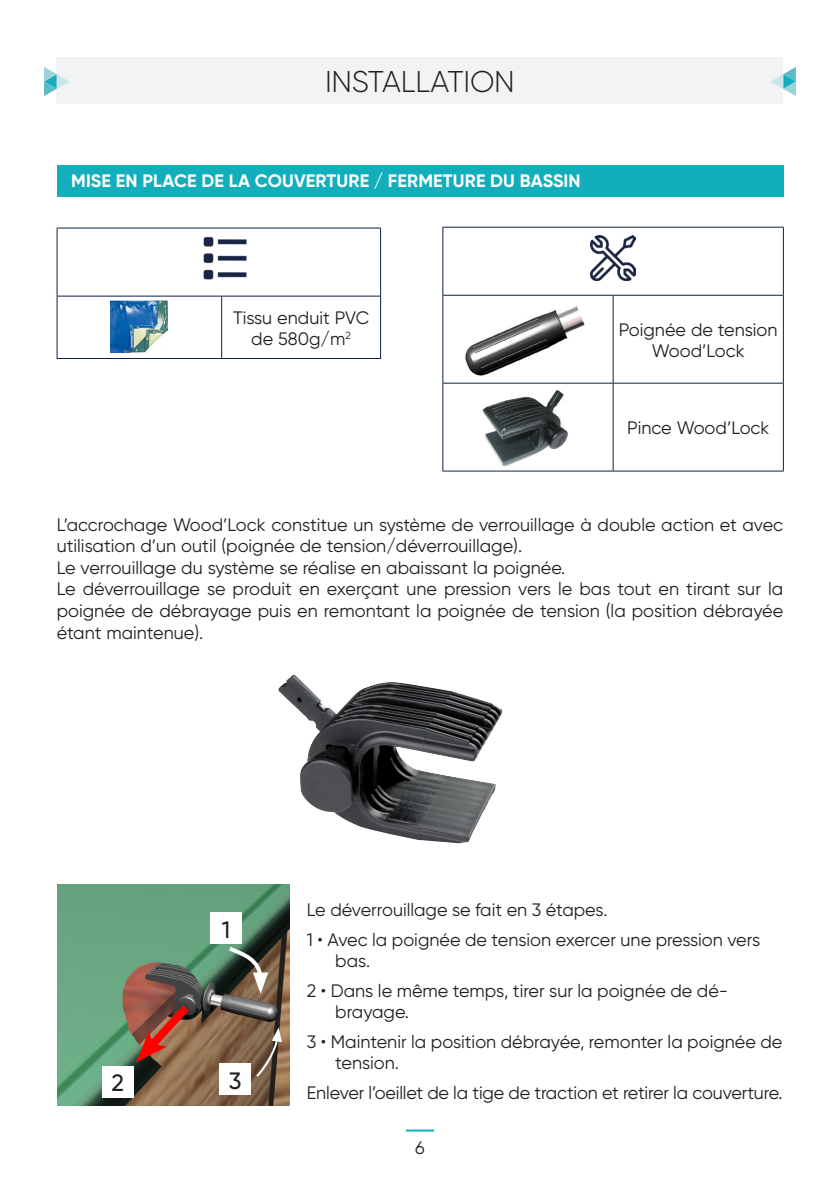
<style>
.page{position:relative;width:840px;height:1191px;background:#fff}
.page>*{position:absolute;margin:0;border:0;box-sizing:border-box;transform-origin:0 0}
.NOM_CHAPITRE{font:300 30px "Gilroy";letter-spacing:-.01em;color:#231f20}
.t1{font:500 23.6px "Gilroy";color:#231f20}
.NOTICE_INSTALATION{font:18px/21.6px "Gilroy";color:#231f20}
.t2{font:700 18px "Gilroy";letter-spacing:.01em;color:#fff}
.PAGE_U2{font:18px "Gilroy";color:#231f20}
</style>
<div class="page">
<div style="left:57px;top:57px;width:725px;height:46px;background:#f2f3f4"></div>
<svg style="left:44px;top:67px;width:25px;height:29px"></svg>
<svg style="left:771px;top:67px;width:24px;height:29px"></svg>
<hr style="left:405px;top:1129px;width:29px;height:2px;background:#13aebc">
<img style="left:203px;top:236px;width:44px;height:44px">
<img style="left:110px;top:300px;width:58px;height:53px">
<img style="left:590px;top:235px;width:45px;height:46px">
<img style="left:482px;top:390px;width:86px;height:75px">
<img style="left:465px;top:306px;width:119px;height:69px">
<img style="left:278px;top:675px;width:224px;height:168px">
<img style="left:57px;top:884px;width:232px;height:221px">
<svg style="left:224px;top:943px;width:44px;height:50px"></svg>
<svg style="left:254px;top:1027px;width:28px;height:51px"></svg>
<div style="left:210px;top:912px;width:31px;height:32px;background:#fff"></div>
<div style="left:102px;top:1066px;width:31px;height:31px;background:#fff"></div>
<div style="left:219px;top:1063px;width:31px;height:31px;background:#fff"></div>
<svg style="left:136px;top:997px;width:61px;height:65px"></svg>
<div style="left:57px;top:165px;width:726px;height:32px;background:#13aebc"></div>
<hr style="left:57px;top:228px;width:164px;height:1px;background:#0e2045">
<hr style="left:57px;top:228px;width:1px;height:68px;background:#0e2045">
<hr style="left:221px;top:228px;width:159px;height:1px;background:#0e2045">
<hr style="left:380px;top:228px;width:1px;height:68px;background:#0e2045">
<hr style="left:57px;top:296px;width:164px;height:1px;background:#0e2045">
<hr style="left:57px;top:296px;width:1px;height:62px;background:#0e2045">
<hr style="left:221px;top:296px;width:159px;height:1px;background:#0e2045">
<hr style="left:221px;top:296px;width:1px;height:62px;background:#0e2045">
<hr style="left:380px;top:296px;width:1px;height:62px;background:#0e2045">
<hr style="left:57px;top:358px;width:164px;height:1px;background:#0e2045">
<hr style="left:221px;top:358px;width:159px;height:1px;background:#0e2045">
<hr style="left:442px;top:227px;width:170px;height:1px;background:#0e2045">
<hr style="left:442px;top:227px;width:1px;height:68px;background:#0e2045">
<hr style="left:612px;top:227px;width:171px;height:1px;background:#0e2045">
<hr style="left:782px;top:227px;width:1px;height:68px;background:#0e2045">
<hr style="left:442px;top:295px;width:170px;height:1px;background:#0e2045">
<hr style="left:442px;top:295px;width:1px;height:88px;background:#0e2045">
<hr style="left:612px;top:295px;width:171px;height:1px;background:#0e2045">
<hr style="left:612px;top:295px;width:1px;height:88px;background:#0e2045">
<hr style="left:782px;top:295px;width:1px;height:88px;background:#0e2045">
<hr style="left:442px;top:383px;width:170px;height:1px;background:#0e2045">
<hr style="left:442px;top:383px;width:1px;height:88px;background:#0e2045">
<hr style="left:612px;top:383px;width:171px;height:1px;background:#0e2045">
<hr style="left:612px;top:383px;width:1px;height:88px;background:#0e2045">
<hr style="left:782px;top:383px;width:1px;height:88px;background:#0e2045">
<hr style="left:442px;top:471px;width:170px;height:1px;background:#0e2045">
<hr style="left:612px;top:471px;width:171px;height:1px;background:#0e2045">
<p class="NOM_CHAPITRE" style="left:325px;top:63px;width:191px">INSTALLATION</p>
<p class="t2" style="left:71px;top:170px;width:510px">MISE EN PLACE DE LA COUVERTURE / FERMETURE DU BASSIN</p>
<p class="NOTICE_INSTALATION" style="left:233px;top:306px;width:137px;text-align:center">Tissu enduit PVC de 580g/m<sup>2</sup></p>
<p class="NOTICE_INSTALATION" style="left:618px;top:318px;width:160px;text-align:center">Poignée de tension<br>Wood’Lock</p>
<p class="NOTICE_INSTALATION" style="left:626px;top:417px;width:144px">Pince Wood’Lock</p>
<p class="NOTICE_INSTALATION" style="left:57px;top:513px;width:727px">L’accrochage Wood’Lock constitue un système de verrouillage à double action et avec utilisation d’un outil (poignée de tension/déverrouillage).</p>
<p class="NOTICE_INSTALATION" style="left:57px;top:556px;width:510px">Le verrouillage du système se réalise en abaissant la poignée.</p>
<p class="NOTICE_INSTALATION" style="left:57px;top:578px;width:727px;text-align:justify">Le déverrouillage se produit en exerçant une pression vers le bas tout en tirant sur la poignée de débrayage puis en remontant la poignée de tension (la position débrayée étant maintenue).</p>
<p class="t1" style="left:221px;top:915px;width:10px">1</p>
<p class="t1" style="left:111px;top:1068px;width:14px">2</p>
<p class="t1" style="left:228px;top:1065px;width:14px">3</p>
<p class="NOTICE_INSTALATION" style="left:307px;top:899px;width:302px">Le déverrouillage se fait en 3 étapes.</p>
<p class="NOTICE_INSTALATION" style="left:335px;top:928px;width:426px;text-indent:-28px">1 • Avec la poignée de tension exercer une pression vers bas.</p>
<p class="NOTICE_INSTALATION" style="left:335px;top:979px;width:394px;text-indent:-28px">2 • Dans le même temps, tirer sur la poignée de dé‑ brayage.</p>
<p class="NOTICE_INSTALATION" style="left:335px;top:1030px;width:448px;text-indent:-28px">3 • Maintenir la position débrayée, remonter la poignée de tension.</p>
<p class="NOTICE_INSTALATION" style="left:307px;top:1081px;width:477px">Enlever l’oeillet de la tige de traction et retirer la couverture.</p>
<p class="PAGE_U2" style="left:415px;top:1137px;width:11px">6</p>
</div>
